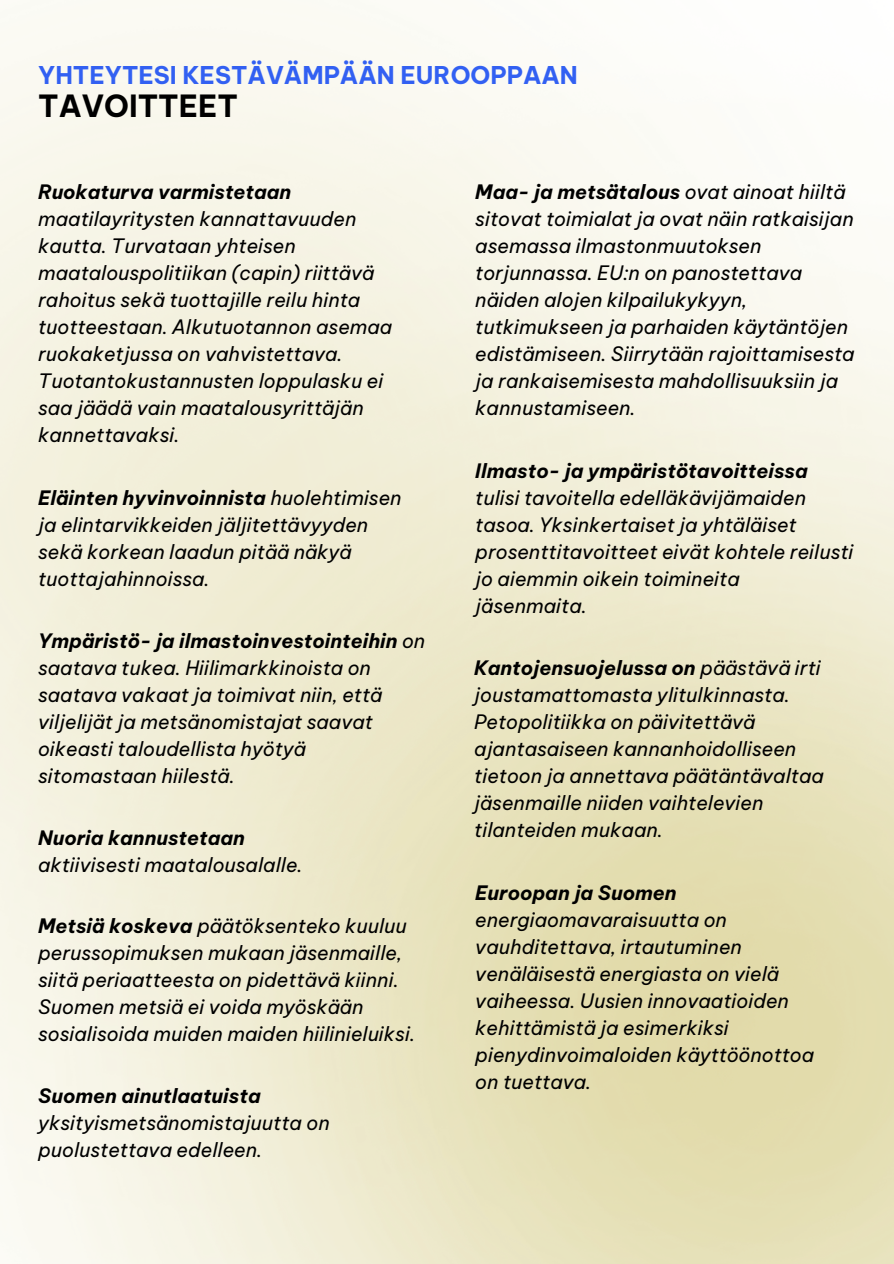
<style>
.page{position:relative;width:894px;height:1264px;background:#fff}
.page>*{position:absolute;margin:0;border:0;box-sizing:border-box;transform-origin:0 0}
.t1{font:700 30px "Be Vietnam Pro";color:#000}
.t2{font:700 24px "Be Vietnam Pro";color:#3260f2}
.t3{font:italic 19.5px/27px "Be Vietnam Pro";color:#000}
.t4{font:italic 700 19.5px "Be Vietnam Pro";color:#000}
.s1{font-weight:700}
</style>
<div class="page">
<p class="t2" style="left:38px;top:60px;width:541px">YHTEYTESI KESTÄVÄMPÄÄN EUROOPPAAN</p>
<p class="t1" style="left:38px;top:87px;width:201px">TAVOITTEET</p>
<h2 class="t3" style="left:38px;top:178px;width:355px"><span class="s1">Ruokaturva varmistetaan </span>maatilayritysten kannattavuuden kautta. Turvataan yhteisen maatalouspolitiikan (capin) riittävä rahoitus sekä tuottajille reilu hinta tuotteestaan. Alkutuotannon asemaa ruokaketjussa on vahvistettava.<br>Tuotantokustannusten loppulasku ei saa jäädä vain maatalousyrittäjän kannettavaksi.</h2>
<h1 class="t3" style="left:38px;top:484px;width:365px"><span class="s1">Eläinten hyvinvoinnista</span> huolehtimisen ja elintarvikkeiden jäljitettävyyden sekä korkean laadun pitää näkyä tuottajahinnoissa.</h1>
<p class="t3" style="left:38px;top:627px;width:388px"><span class="s1">Ympäristö- ja ilmastoinvestointeihin</span> on saatava tukea. Hiilimarkkinoista on saatava vakaat ja toimivat niin, että viljelijät ja metsänomistajat saavat oikeasti taloudellista hyötyä sitomastaan hiilestä.</p>
<p class="t4" style="left:38px;top:825px;width:208px">Nuoria kannustetaan</p>
<p class="t3" style="left:38px;top:851px;width:266px">aktiivisesti maatalousalalle.</p>
<p class="t3" style="left:38px;top:912px;width:378px"><span class="s1">Metsiä koskeva</span> päätöksenteko kuuluu perussopimuksen mukaan jäsenmaille, siitä periaatteesta on pidettävä kiinni.<br>Suomen metsiä ei voida myöskään sosialisoida muiden maiden hiilinieluiksi.</p>
<p class="t3" style="left:38px;top:1082px;width:293px"><span class="s1">Suomen ainutlaatuista </span>yksityismetsänomistajuutta on puolustettava edelleen.</p>
<p class="t3" style="left:475px;top:178px;width:381px"><span class="s1">Maa- ja metsätalous</span> ovat ainoat hiiltä sitovat toimialat ja ovat näin ratkaisijan asemassa ilmastonmuutoksen torjunnassa. EU:n on panostettava näiden alojen kilpailukykyyn, tutkimukseen ja parhaiden käytäntöjen edistämiseen. Siirrytään rajoittamisesta ja rankaisemisesta mahdollisuuksiin ja kannustamiseen.</p>
<p class="t3" style="left:475px;top:457px;width:379px"><span class="s1">Ilmasto- ja ympäristötavoitteissa </span>tulisi tavoitella edelläkävijämaiden tasoa. Yksinkertaiset ja yhtäläiset prosenttitavoitteet eivät kohtele reilusti jo aiemmin oikein toimineita jäsenmaita.</p>
<p class="t3" style="left:474px;top:654px;width:351px"><span class="s1">Kantojensuojelussa on</span> päästävä irti joustamattomasta ylitulkinnasta.<br>Petopolitiikka on päivitettävä ajantasaiseen kannanhoidolliseen tietoon ja annettava päätäntävaltaa jäsenmaille niiden vaihtelevien tilanteiden mukaan.</p>
<p class="t3" style="left:475px;top:879px;width:340px"><span class="s1">Euroopan ja Suomen </span>energiaomavaraisuutta on vauhditettava, irtautuminen venäläisestä energiasta on vielä vaiheessa. Uusien innovaatioiden kehittämistä ja esimerkiksi pienydinvoimaloiden käyttöönottoa</p>
<p class="t3" style="left:475px;top:1068px;width:117px">on tuettava.</p>
</div>
